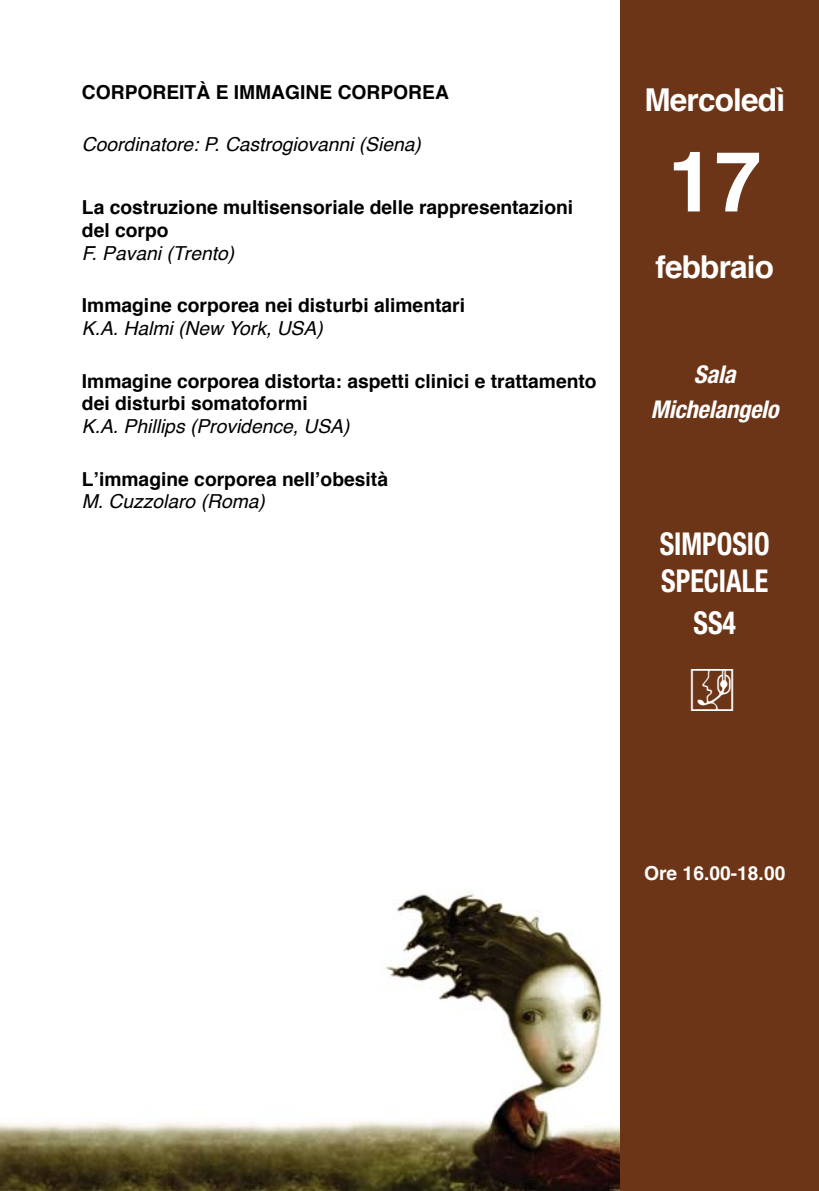
<style>
.page{position:relative;width:819px;height:1191px;background:#fff}
.page>*{position:absolute;margin:0;border:0;box-sizing:border-box;transform-origin:0 0}
.t1{font:700 84px "Helvetica";color:#fff}
.t2{font:700 condensed 31.5px/37.8px "Helvetica Neue";color:#fff;scale:.89 1}
.t3{font:700 31.5px "Helvetica";color:#fff}
.t4{font:italic 700 condensed 24.5px/35px "Helvetica Neue";letter-spacing:-.01em;color:#fff;text-align:center}
.t5{font:700 19.25px/22.8px "Helvetica";color:#000}
.t6{font:italic 19.25px "Helvetica";color:#000}
.t7{font:700 19.25px "Helvetica";color:#fff}
</style>
<div class="page">
<img style="left:0;top:891px;width:620px;height:300px">
<div style="left:620px;top:0;width:199px;height:1191px;background:#6d3517"></div>
<p class="t5" style="left:82px;top:81px;width:368px">Corporeità e immagine corporea</p>
<p class="t6" style="left:82px;top:129px;width:340px">Coordinatore: P. Castrogiovanni (Siena)</p>
<p class="t5" style="left:82px;top:196px;width:493px">La costruzione multisensoriale delle rappresentazioni del corpo</p>
<p class="t6" style="left:82px;top:238px;width:154px">F. Pavani (Trento)</p>
<p class="t5" style="left:82px;top:294px;width:384px">Immagine corporea nei disturbi alimentari</p>
<p class="t6" style="left:82px;top:313px;width:242px">K.A. Halmi (New York, USA)</p>
<p class="t5" style="left:82px;top:370px;width:516px">Immagine corporea distorta: aspetti clinici e trattamento dei disturbi somatoformi</p>
<p class="t6" style="left:82px;top:411px;width:269px">K.A. Phillips (Providence, USA)</p>
<p class="t5" style="left:82px;top:468px;width:307px">L’immagine corporea nell’obesità</p>
<p class="t6" style="left:82px;top:486px;width:184px">M. Cuzzolaro (Roma)</p>
<h2 class="t3" style="left:644px;top:74px;width:142px">Mercoledì</h2>
<h1 class="t1" style="left:668px;top:114px;width:95px">17</h1>
<h2 class="t3" style="left:655px;top:241px;width:120px">febbraio</h2>
<p class="t4" style="left:651px;top:356px;width:129px">Sala<br>Michelangelo</p>
<h2 class="t2" style="left:659px;top:524px;width:125px">SIMPOSIO<br>SPECIALE</h2>
<h2 class="t2" style="left:693px;top:604px;width:49px">SS4</h2>
<p class="t7" style="left:644px;top:857px;width:143px">Ore 16.00-18.00</p>
</div>
